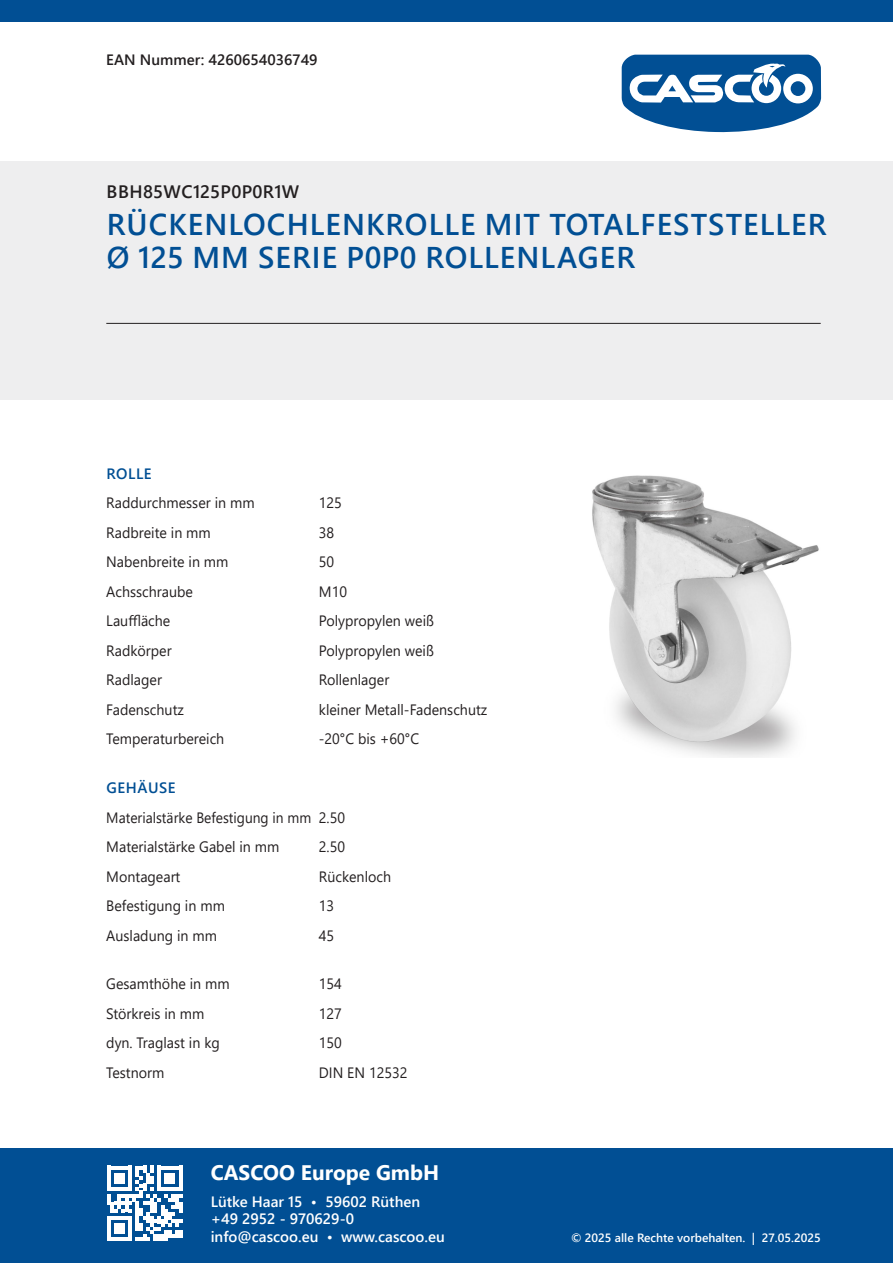
<style>
.page{position:relative;width:893px;height:1263px;background:#fff}
.page>*{position:absolute;margin:0;border:0;box-sizing:border-box;transform-origin:0 0}
.t1{font:600 30px/33px "Segoe UI";letter-spacing:.035em;color:#014f94}
.t2{font:700 21px "Segoe UI";color:#fff}
.t3{font:600 18px "Segoe UI";letter-spacing:.02em;color:#231f20}
.t4{font:15px "Segoe UI";color:#231f20;scale:.95 1}
.t5{font:600 15px/17.5px "Segoe UI";color:#fff}
.t6{font:15px/29.5px "Segoe UI";color:#231f20;scale:.92 1}
.t7{font:600 15px "Segoe UI";color:#231f20}
.t8{font:600 15px "Segoe UI";letter-spacing:.035em;color:#014f94}
.t9{font:600 12px "Segoe UI";color:#fff}
</style>
<div class="page">
<img style="left:592px;top:475px;width:227px;height:283px">
<svg style="left:622px;top:55px;width:199px;height:77px"></svg>
<div style="left:0;top:162px;width:893px;height:238px;background:#eeeeef"></div>
<div style="left:0;top:1148px;width:893px;height:115px;background:#014f94"></div>
<div style="left:0;top:0;width:893px;height:21px;background:#014f94"></div>
<svg style="left:107px;top:1166px;width:75px;height:75px"></svg>
<hr style="left:106px;top:323px;width:715px;height:1px;background:#231f20">
<p class="t7" style="left:106px;top:45px;width:213px">EAN Nummer: 4260654036749</p>
<p class="t3" style="left:107px;top:175px;width:194px">BBH85WC125P0P0R1W</p>
<h1 class="t1" style="left:107px;top:206px;width:721px">RÜCKENLOCHLENKROLLE MIT TOTALFESTSTELLER<br>Ø 125 MM SERIE P0P0 ROLLENLAGER</h1>
<p class="t8" style="left:107px;top:459px;width:47px">ROLLE</p>
<p class="t4" style="left:106px;top:489px;width:158px">Raddurchmesser in mm</p>
<p class="t4" style="left:319px;top:489px;width:26px">125</p>
<p class="t4" style="left:106px;top:518px;width:112px">Radbreite in mm</p>
<p class="t4" style="left:319px;top:518px;width:18px">38</p>
<p class="t4" style="left:106px;top:548px;width:130px">Nabenbreite in mm</p>
<p class="t4" style="left:319px;top:548px;width:18px">50</p>
<p class="t4" style="left:106px;top:577px;width:93px">Achsschraube</p>
<p class="t4" style="left:319px;top:577px;width:31px">M10</p>
<p class="t4" style="left:106px;top:607px;width:69px">Lauffläche</p>
<p class="t4" style="left:319px;top:607px;width:122px">Polypropylen weiß</p>
<p class="t4" style="left:106px;top:636px;width:70px">Radkörper</p>
<p class="t4" style="left:319px;top:636px;width:122px">Polypropylen weiß</p>
<p class="t4" style="left:106px;top:666px;width:60px">Radlager</p>
<p class="t4" style="left:319px;top:666px;width:76px">Rollenlager</p>
<p class="t4" style="left:106px;top:695px;width:83px">Fadenschutz</p>
<p class="t4" style="left:319px;top:695px;width:179px">kleiner Metall-Fadenschutz</p>
<p class="t4" style="left:106px;top:725px;width:126px">Temperaturbereich</p>
<p class="t4" style="left:319px;top:725px;width:107px">-20°C bis +60°C</p>
<p class="t8" style="left:107px;top:773px;width:70px">GEHÄUSE</p>
<p class="t6" style="left:106px;top:801px;width:261px">Materialstärke Befestigung in mm 2.50<br>Materialstärke Gabel in mm</p>
<p class="t4" style="left:319px;top:832px;width:29px">2.50</p>
<p class="t4" style="left:106px;top:862px;width:80px">Montageart</p>
<p class="t4" style="left:319px;top:862px;width:78px">Rückenloch</p>
<p class="t4" style="left:106px;top:891px;width:126px">Befestigung in mm</p>
<p class="t4" style="left:319px;top:891px;width:18px">13</p>
<p class="t4" style="left:106px;top:921px;width:118px">Ausladung in mm</p>
<p class="t4" style="left:319px;top:921px;width:18px">45</p>
<p class="t4" style="left:106px;top:969px;width:131px">Gesamthöhe in mm</p>
<p class="t4" style="left:319px;top:969px;width:26px">154</p>
<p class="t4" style="left:106px;top:999px;width:105px">Störkreis in mm</p>
<p class="t4" style="left:319px;top:999px;width:26px">127</p>
<p class="t4" style="left:106px;top:1028px;width:121px">dyn. Traglast in kg</p>
<p class="t4" style="left:319px;top:1028px;width:26px">150</p>
<p class="t4" style="left:106px;top:1058px;width:63px">Testnorm</p>
<p class="t4" style="left:319px;top:1058px;width:95px">DIN EN 12532</p>
<h2 class="t2" style="left:211px;top:1153px;width:230px">CASCOO Europe GmbH</h2>
<p class="t5" style="left:211px;top:1191px;width:236px">Lütke Haar 15 • 59602 Rüthen +49 2952 - 970629-0 info@cascoo.eu • www.cascoo.eu</p>
<p class="t9" style="left:571px;top:1226px;width:251px">© 2025 alle Rechte vorbehalten. | 27.05.2025</p>
</div>
